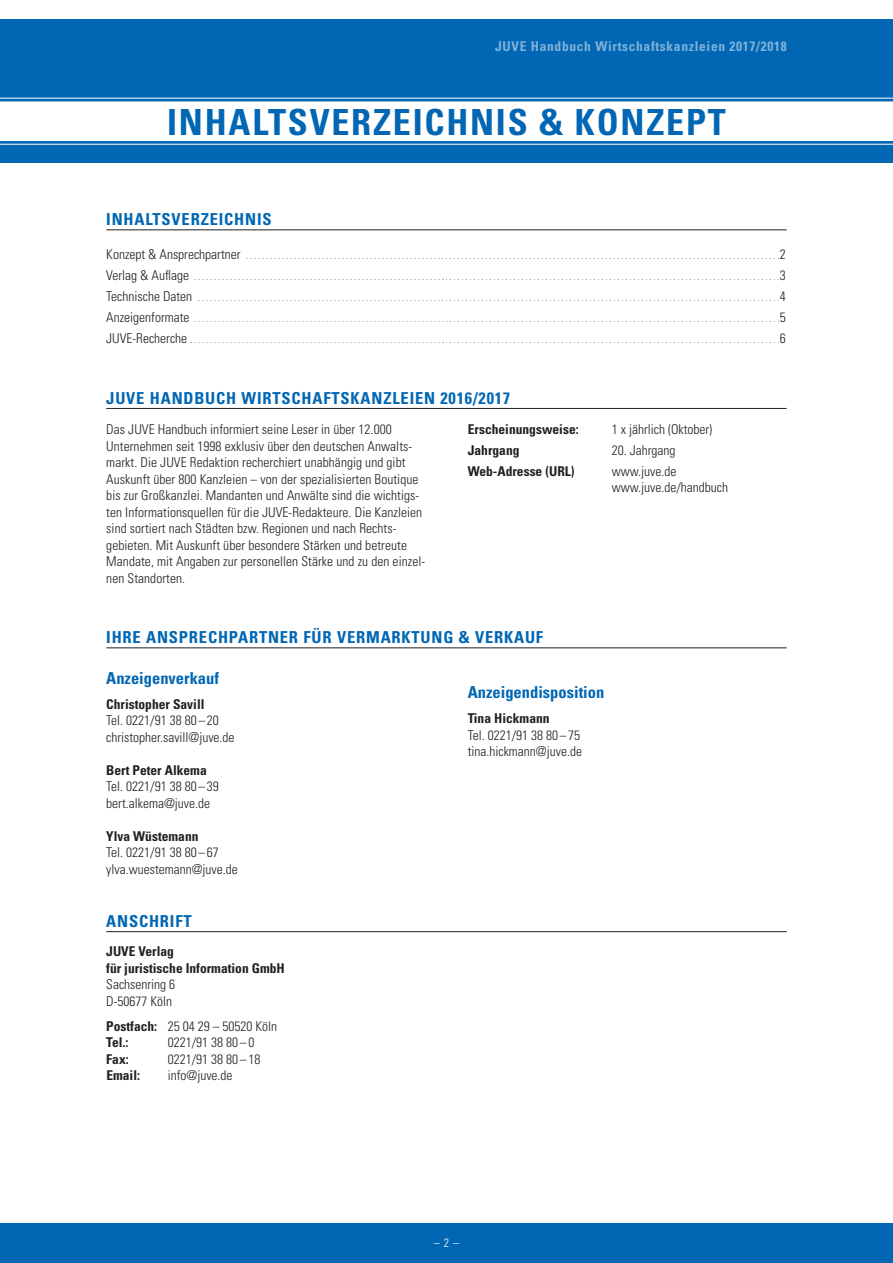
<style>
.page{position:relative;width:893px;height:1263px;background:#fff}
.page>*{position:absolute;margin:0;border:0;box-sizing:border-box;transform-origin:0 0}
.t1{font:700 condensed 36px "Univers";letter-spacing:.05em;color:#0166b3}
.t2{font:700 condensed 16.5px "Univers";letter-spacing:.05em;color:#0166b3}
.t3{font:700 condensed 16.5px "Univers";color:#0166b3}
.t4{font:300 condensed 13.5px/16.5px "Univers";letter-spacing:.005em;color:#231f20}
.t5{font:700 condensed 13.5px/16.5px "Univers";color:#231f20}
.t6{font:700 condensed 13.5px "Univers";letter-spacing:.05em;color:#fff}
.t7{font:300 condensed 12px "Univers";color:#fff}
.t8{font:300 condensed 9px "Univers";color:#231f20}
.s1{font-size:13.5px}
.s2{font-weight:700}
</style>
<div class="page">
<div style="left:0;top:1223px;width:893px;height:40px;background:#0166b3"></div>
<div style="left:0;top:19px;width:893px;height:144px;background:#0166b3"></div>
<hr style="left:106px;top:230px;width:681px;height:1px;background:#231f20">
<svg style="left:0;top:97px;width:893px;height:48px;background:#dceaf4"></svg>
<hr style="left:106px;top:931px;width:681px;height:1px;background:#231f20">
<hr style="left:106px;top:408px;width:681px;height:1px;background:#231f20">
<hr style="left:106px;top:648px;width:681px;height:1px;background:#231f20">
<h3 class="t6" style="left:495px;top:38px;width:293px">JUVE Handbuch Wirtschaftskanzleien 2017/2018</h3>
<h1 class="t1" style="left:167px;top:100px;width:560px">INHALTSVERZEICHNIS &amp; KONZEPT</h1>
<h2 class="t2" style="left:106px;top:209px;width:167px">INHALTSVERZEICHNIS</h2>
<p class="t8" style="left:106px;top:251px;width:681px"><span class="s1">Konzept &amp; Ansprechpartner</span> . . . . . . . . . . . . . . . . . . . . . . . . . . . . . . . . . . . . . . . . . . . . . . . . . . . . . . . . . . . . . . . . . . . . . . . . . . . . . . . . . . . . . . . . . . . . . . . . . . . . . . . . . . . . . . . . . . . . . . . . . . . . . . . . . . . . . <span class="s1">2</span></p>
<p class="t8" style="left:106px;top:272px;width:681px"><span class="s1">Verlag &amp; Auflage</span> . . . . . . . . . . . . . . . . . . . . . . . . . . . . . . . . . . . . . . . . . . . . . . . . . . . . . . . . . . . . . . . . . . . . . . . . . . . . . . . . . . . . . . . . . . . . . . . . . . . . . . . . . . . . . . . . . . . . . . . . . . . . . . . . . . . . . . . . . . . . . . . . . . <span class="s1">3</span></p>
<p class="t8" style="left:106px;top:293px;width:681px"><span class="s1">Technische Daten</span> . . . . . . . . . . . . . . . . . . . . . . . . . . . . . . . . . . . . . . . . . . . . . . . . . . . . . . . . . . . . . . . . . . . . . . . . . . . . . . . . . . . . . . . . . . . . . . . . . . . . . . . . . . . . . . . . . . . . . . . . . . . . . . . . . . . . . . . . . . . . . . . . . <span class="s1">4</span></p>
<p class="t8" style="left:106px;top:314px;width:681px"><span class="s1">Anzeigenformate</span> . . . . . . . . . . . . . . . . . . . . . . . . . . . . . . . . . . . . . . . . . . . . . . . . . . . . . . . . . . . . . . . . . . . . . . . . . . . . . . . . . . . . . . . . . . . . . . . . . . . . . . . . . . . . . . . . . . . . . . . . . . . . . . . . . . . . . . . . . . . . . . . . . . <span class="s1">5</span></p>
<p class="t8" style="left:106px;top:335px;width:681px"><span class="s1">JUVE-Recherche</span> . . . . . . . . . . . . . . . . . . . . . . . . . . . . . . . . . . . . . . . . . . . . . . . . . . . . . . . . . . . . . . . . . . . . . . . . . . . . . . . . . . . . . . . . . . . . . . . . . . . . . . . . . . . . . . . . . . . . . . . . . . . . . . . . . . . . . . . . . . . . . . . . . . . <span class="s1">6</span></p>
<h2 class="t2" style="left:106px;top:388px;width:405px">JUVE HANDBUCH WIRTSCHAFTSKANZLEIEN 2016/2017</h2>
<p class="t4" style="left:106px;top:421px;width:320px">Das JUVE Handbuch informiert seine Leser in über 12.000<br>Unternehmen seit 1998 exklusiv über den deutschen Anwalts&shy;markt. Die JUVE Redaktion recherchiert unabhängig und gibt Auskunft über 800 Kanzleien – von der spezialisierten Boutique bis zur Großkanzlei. Mandanten und Anwälte sind die wichtigs&shy;ten Informationsquellen für die JUVE-Redakteure. Die Kanzleien sind sortiert nach Städten bzw. Regionen und nach Rechts&shy;gebieten. Mit Auskunft über besondere Stärken und betreute Mandate, mit Angaben zur personellen Stärke und zu den einzel&shy;nen Standorten.</p>
<h3 class="t5" style="left:468px;top:421px;width:112px">Erscheinungsweise:</h3>
<h3 class="t4" style="left:612px;top:421px;width:102px">1 x jährlich (Oktober)</h3>
<h3 class="t5" style="left:468px;top:442px;width:53px">Jahrgang</h3>
<h3 class="t4" style="left:612px;top:442px;width:65px">20. Jahrgang</h3>
<h3 class="t5" style="left:468px;top:463px;width:108px">Web-Adresse (URL)</h3>
<h3 class="t4" style="left:612px;top:463px;width:118px">www.juve.de www.juve.de/handbuch</h3>
<h2 class="t2" style="left:106px;top:627px;width:438px">IHRE ANSPRECHPARTNER FÜR VERMARKTUNG &amp; VERKAUF</h2>
<h2 class="t3" style="left:106px;top:668px;width:114px">Anzeigenverkauf</h2>
<h3 class="t5" style="left:106px;top:695px;width:100px">Christopher Savill</h3>
<h3 class="t4" style="left:106px;top:712px;width:130px">Tel. 0221/91 38 80 –20 christopher.savill@juve.de</h3>
<h3 class="t5" style="left:106px;top:761px;width:102px">Bert Peter Alkema</h3>
<h3 class="t4" style="left:106px;top:778px;width:114px">Tel. 0221/91 38 80 –39 bert.alkema@juve.de</h3>
<h3 class="t5" style="left:106px;top:827px;width:94px">Ylva Wüstemann</h3>
<h3 class="t4" style="left:106px;top:844px;width:133px">Tel. 0221/91 38 80 –67 ylva.wuestemann@juve.de</h3>
<h2 class="t3" style="left:468px;top:682px;width:138px">Anzeigendisposition</h2>
<h3 class="t5" style="left:468px;top:710px;width:83px">Tina Hickmann</h3>
<h3 class="t4" style="left:468px;top:726px;width:116px">Tel. 0221/91 38 80 – 75 tina.hickmann@juve.de</h3>
<h2 class="t2" style="left:106px;top:911px;width:87px">ANSCHRIFT</h2>
<h3 class="t5" style="left:106px;top:943px;width:180px">JUVE Verlag<br>für juristische Information GmbH</h3>
<h3 class="t4" style="left:106px;top:976px;width:70px">Sachsenring 6<br>D-50677 Köln</h3>
<h3 class="t4" style="left:106px;top:1018px;width:172px"><span class="s2">Postfach:</span> 25 04 29 – 50520 Köln<br><span class="s2">Tel.:</span></h3>
<h3 class="t4" style="left:168px;top:1034px;width:88px">0221/91 38 80 –0</h3>
<h3 class="t5" style="left:106px;top:1051px;width:24px">Fax:</h3>
<h3 class="t4" style="left:168px;top:1051px;width:94px">0221/91 38 80–18</h3>
<h3 class="t5" style="left:106px;top:1067px;width:35px">Email:</h3>
<h3 class="t4" style="left:168px;top:1067px;width:66px">info@juve.de</h3>
<h3 class="t7" style="left:434px;top:1236px;width:27px">– 2 –</h3>
</div>
